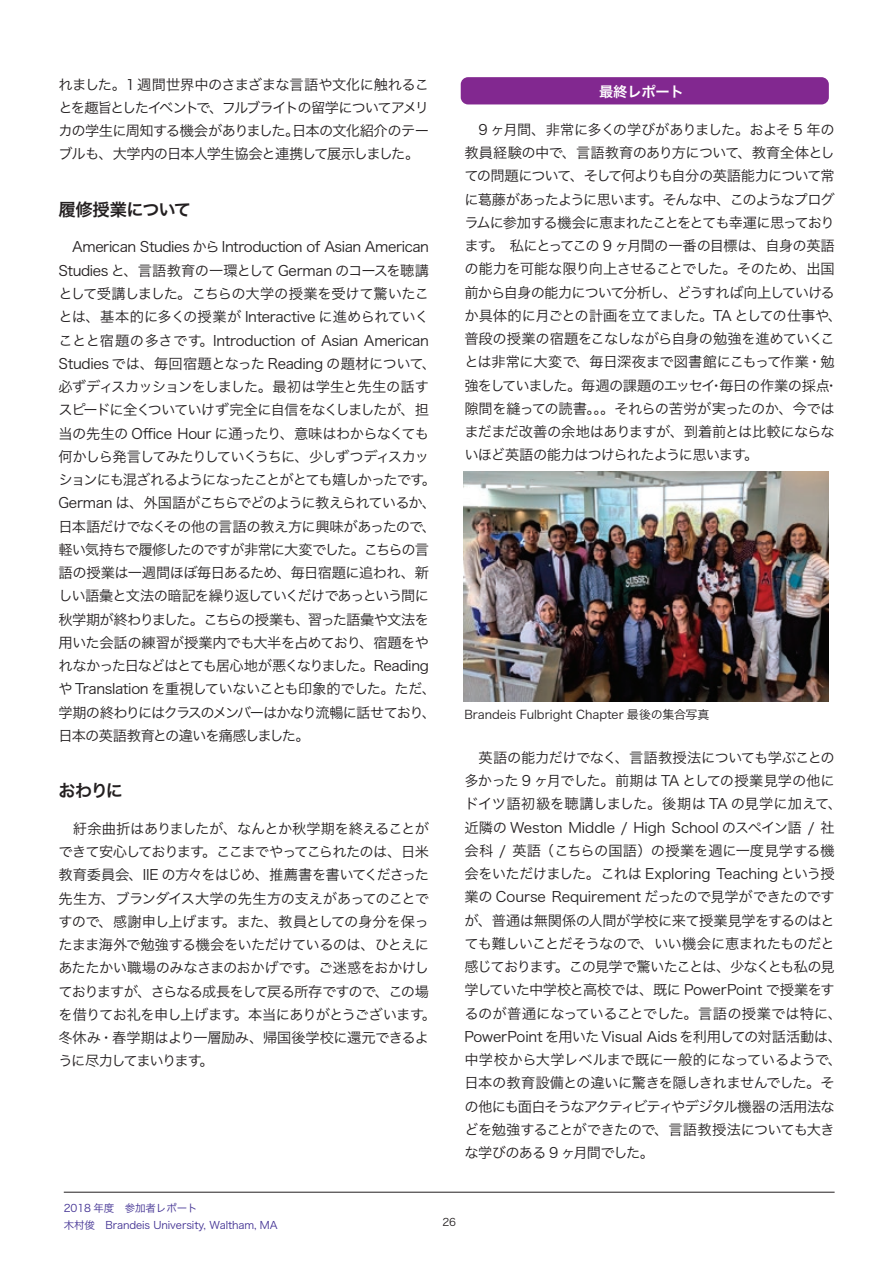
<style>
.page{position:relative;width:893px;height:1263px;background:#fff}
.page>*{position:absolute;margin:0;border:0;box-sizing:border-box;transform-origin:0 0}
.t1{font:17.25px "Hira Kaku Pro W6";letter-spacing:-.055em;color:#231f20}
.t2{font:14.25px/23.2px "Hira Kaku Pro W3";letter-spacing:-.04em;color:#231f20}
.t3{font:14.25px "Hira Kaku Pro W6";letter-spacing:-.01em;color:#fff}
.t4{font:12px "Hira Kaku Pro W3";color:#231f20}
.t5{font:10.5px/16.5px "Hira Kaku Pro W3";letter-spacing:-.01em;color:#402f92}
.t6{font:10.5px "Hira Kaku Pro W3";color:#231f20}
</style>
<div class="page">
<hr style="left:64px;top:1192px;width:771px;height:1px;background:#231f20">
<div style="left:461px;top:77px;width:368px;height:27px;background:#822890;border-radius:7px"></div>
<img style="left:463px;top:472px;width:366px;height:229px">
<p class="t2" style="left:58px;top:72px;width:372px;text-align:justify">れました。1 週間世界中のさまざまな言語や文化に触れることを趣旨としたイベントで、フルブライトの留学についてアメリカの学生に周知する機会がありました。日本の文化紹介のテーブルも、大学内の日本人学生協会と連携して展示しました。</p>
<p class="t1" style="left:58px;top:194px;width:134px">履修授業について</p>
<p class="t2" style="left:58px;top:234px;width:379px">　American Studies から Introduction of Asian American Studies と、言語教育の一環として German のコースを聴講として受講しました。こちらの大学の授業を受けて驚いたことは、基本的に多くの授業が Interactive に進められていくことと宿題の多さです。Introduction of Asian American Studies では、毎回宿題となった Reading の題材について、必ずディスカッションをしました。最初は学生と先生の話すスピードに全くついていけず完全に自信をなくしましたが、担当の先生の Office Hour に通ったり、意味はわからなくても何かしら発言してみたりしていくうちに、少しずつディスカッションにも混ざれるようになったことがとても嬉しかったです。German は、外国語がこちらでどのように教えられているか、日本語だけでなくその他の言語の教え方に興味があったので、軽い気持ちで履修したのですが非常に大変でした。こちらの言語の授業は一週間ほぼ毎日あるため、毎日宿題に追われ、新しい語彙と文法の暗記を繰り返していくだけであっという間に秋学期が終わりました。こちらの授業も、習った語彙や文法を用いた会話の練習が授業内でも大半を占めており、宿題をやれなかった日などはとても居心地が悪くなりました。Readingや Translation を重視していないことも印象的でした。ただ、学期の終わりにはクラスのメンバーはかなり流暢に話せており、日本の英語教育との違いを痛感しました。</p>
<p class="t1" style="left:58px;top:775px;width:66px">おわりに</p>
<p class="t2" style="left:58px;top:816px;width:379px">　紆余曲折はありましたが、なんとか秋学期を終えることができて安心しております。ここまでやってこられたのは、日米教育委員会、IIE の方々をはじめ、推薦書を書いてくださった先生方、ブランダイス大学の先生方の支えがあってのことですので、感謝申し上げます。また、教員としての身分を保ったまま海外で勉強する機会をいただけているのは、ひとえにあたたかい職場のみなさまのおかげです。ご迷惑をおかけしておりますが、さらなる成長をして戻る所存ですので、この場を借りてお礼を申し上げます。本当にありがとうございます。冬休み・春学期はより一層励み、帰国後学校に還元できるように尽力してまいります。</p>
<p class="t3" style="left:599px;top:78px;width:86px">最終レポート</p>
<p class="t2" style="left:464px;top:117px;width:379px">　9 ヶ月間、非常に多くの学びがありました。およそ 5 年の教員経験の中で、言語教育のあり方について、教育全体としての問題について、そして何よりも自分の英語能力について常に葛藤があったように思います。そんな中、このようなプログラムに参加する機会に恵まれたことをとても幸運に思っております。 私にとってこの 9 ヶ月間の一番の目標は、自身の英語の能力を可能な限り向上させることでした。そのため、出国前から自身の能力について分析し、どうすれば向上していけるか具体的に月ごとの計画を立てました。TA としての仕事や、普段の授業の宿題をこなしながら自身の勉強を進めていくことは非常に大変で、毎日深夜まで図書館にこもって作業・勉強をしていました。毎週の課題のエッセイ・毎日の作業の採点・隙間を縫っての読書。。。それらの苦労が実ったのか、今ではまだまだ改善の余地はありますが、到着前とは比較にならないほど英語の能力はつけられたように思います。</p>
<p class="t4" style="left:464px;top:704px;width:247px">Brandeis Fulbright Chapter 最後の集合写真</p>
<p class="t2" style="left:464px;top:745px;width:379px">　英語の能力だけでなく、言語教授法についても学ぶことの多かった 9 ヶ月でした。前期は TA としての授業見学の他にドイツ語初級を聴講しました。後期は TA の見学に加えて、近隣の Weston Middle / High School のスペイン語 / 社会科 / 英語 （こちらの国語）の授業を週に一度見学する機会をいただけました。これは Exploring Teaching という授業の Course Requirement だったので見学ができたのですが、普通は無関係の人間が学校に来て授業見学をするのはとても難しいことだそうなので、いい機会に恵まれたものだと感じております。この見学で驚いたことは、少なくとも私の見学していた中学校と高校では、既に PowerPoint で授業をするのが普通になっていることでした。言語の授業では特に、PowerPoint を用いたVisual Aidsを利用しての対話活動は、中学校から大学レベルまで既に一般的になっているようで、日本の教育設備との違いに驚きを隠しきれませんでした。その他にも面白そうなアクティビティやデジタル機器の活用法などを勉強することができたので、言語教授法についても大きな学びのある 9 ヶ月間でした。</p>
<p class="t5" style="left:64px;top:1199px;width:215px">2018 年度　参加者レポート<br>木村俊　Brandeis University, Waltham, MA</p>
<p class="t6" style="left:442px;top:1213px;width:15px">26</p>
</div>
